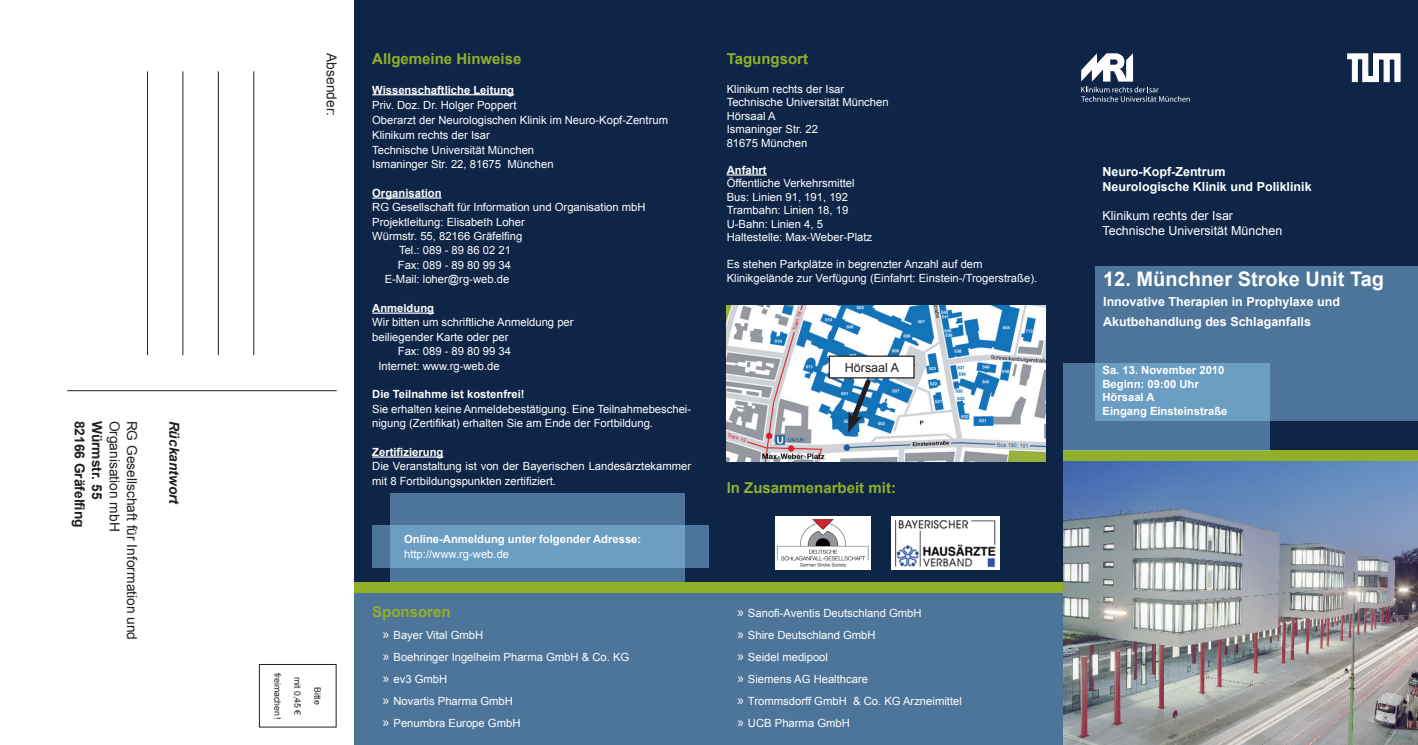
<style>
.page{position:relative;width:1418px;height:745px;background:#fff}
.page>*{position:absolute;margin:0;border:0;box-sizing:border-box;transform-origin:0 0}
.t1{font:700 20px "Arial";color:#fff}
.t2{font:700 15px "Arial";color:#92af2a}
.t3{font:13.75px "Arial";color:#231f20}
.t4{font:700 13.75px "Arial";color:#231f20}
.t5{font:italic 700 13.75px "Arial";color:#231f20}
.t6{font:700 12.5px/15px "Arial";color:#fff}
.t7{font:12.5px/15px "Arial";color:#fff}
.t8{font:12.5px "Arial";color:#231f20}
.t9{font:11.25px/13.5px "Arial";color:#fff}
.t10{font:700 11.25px/13.8px "Arial";color:#fff}
.t11{font:8.75px "Arial";color:#231f20}
.s1{font-family:"Myriad Pro";font-size:15px}
</style>
<div class="page">
<div style="left:354px;top:0;width:1063px;height:744px;background:#0f2548"></div>
<div style="left:354px;top:590px;width:709px;height:154px;background:#4d7599"></div>
<div style="left:372px;top:524px;width:337px;height:43px;background:#4d7599"></div>
<svg style="left:390px;top:493px;width:294px;height:88px;background:#5c88ad"></svg>
<div style="left:354px;top:581px;width:709px;height:11px;background:#92af2a"></div>
<img style="left:1063px;top:461px;width:354px;height:283px">
<div style="left:1063px;top:450px;width:354px;height:11px;background:#92af2a"></div>
<div style="left:1063px;top:363px;width:206px;height:87px;background:#4d7599"></div>
<svg style="left:1095px;top:266px;width:322px;height:154px;background:#537da1"></svg>
<hr style="left:726px;top:174px;width:40px;height:1px;background:#fff">
<hr style="left:372px;top:94px;width:142px;height:1px;background:#fff">
<hr style="left:372px;top:197px;width:69px;height:1px;background:#fff">
<hr style="left:372px;top:312px;width:62px;height:1px;background:#fff">
<hr style="left:372px;top:456px;width:71px;height:1px;background:#fff">
<hr style="left:67px;top:390px;width:270px;height:1px;background:#231f20">
<hr style="left:253px;top:71px;width:1px;height:284px;background:#231f20">
<hr style="left:218px;top:71px;width:1px;height:284px;background:#231f20">
<hr style="left:183px;top:71px;width:1px;height:284px;background:#231f20">
<hr style="left:147px;top:71px;width:1px;height:284px;background:#231f20">
<div style="left:259px;top:663px;width:77px;height:63px;border:1px solid #231f20"></div>
<svg style="left:1347px;top:53px;width:53px;height:29px"></svg>
<svg style="left:1081px;top:53px;width:108px;height:49px"></svg>
<img style="left:726px;top:305px;width:319px;height:155px">
<svg style="left:846px;top:378px;width:28px;height:54px;background:#5e8aac"></svg>
<div style="left:829px;top:356px;width:85px;height:21px;background:#fff"></div>
<div style="left:828px;top:355px;width:86px;height:23px;border:1px solid #231f20"></div>
<img style="left:775px;top:516px;width:95px;height:53px">
<img style="left:892px;top:516px;width:107px;height:53px">
<p class="t4" style="left:89px;top:420px;width:108px;rotate:90deg">82166 Gräfelfing</p>
<p class="t4" style="left:106px;top:420px;width:80px;rotate:90deg">Würmstr. 55</p>
<p class="t3" style="left:124px;top:420px;width:112px;rotate:90deg">Organisation mbH</p>
<p class="t3" style="left:141px;top:420px;width:221px;rotate:90deg">RG Gesellschaft für Information und</p>
<p class="t5" style="left:183px;top:420px;width:86px;rotate:90deg">Rückantwort</p>
<p class="t3" style="left:340px;top:53px;width:64px;rotate:90deg">Absender:</p>
<p class="t11" style="left:283px;top:672px;width:48px;rotate:90deg">freimachen!</p>
<p class="t11" style="left:303px;top:676px;width:40px;rotate:90deg">mit 0,45 €</p>
<p class="t11" style="left:323px;top:686px;width:19px;rotate:90deg">Bitte</p>
<h2 class="t2" style="left:372px;top:49px;width:151px">Allgemeine Hinweise</h2>
<p class="t10" style="left:372px;top:83px;width:143px">Wissenschaftliche Leitung</p>
<p class="t9" style="left:372px;top:97px;width:297px;line-height:14.9px">Priv. Doz. Dr. Holger Poppert<br>Oberarzt der Neurologischen Klinik im Neuro-Kopf-Zentrum Klinikum rechts der Isar<br>Technische Universität München<br>Ismaninger Str. 22, 81675 München</p>
<p class="t10" style="left:372px;top:186px;width:71px">Organisation</p>
<p class="t9" style="left:372px;top:200px;width:275px">RG Gesellschaft für Information und Organisation mbH</p>
<p class="t9" style="left:372px;top:215px;width:154px">Projektleitung: Elisabeth Loher</p>
<p class="t9" style="left:372px;top:229px;width:152px">Würmstr. 55, 82166 Gräfelfing</p>
<p class="t9" style="left:399px;top:243px;width:113px">Tel.: 089 - 89 86 02 21</p>
<p class="t9" style="left:398px;top:258px;width:115px">Fax: 089 - 89 80 99 34</p>
<p class="t9" style="left:385px;top:272px;width:126px">E-Mail: loher@rg-web.de</p>
<p class="t10" style="left:372px;top:301px;width:63px">Anmeldung</p>
<p class="t9" style="left:372px;top:315px;width:203px">Wir bitten um schriftliche Anmeldung per</p>
<p class="t9" style="left:372px;top:330px;width:138px">beiliegender Karte oder per</p>
<p class="t9" style="left:398px;top:344px;width:115px">Fax: 089 - 89 80 99 34</p>
<p class="t9" style="left:378px;top:359px;width:123px">Internet: www.rg-web.de</p>
<p class="t10" style="left:372px;top:387px;width:154px">Die Teilnahme ist kostenfrei!</p>
<p class="t9" style="left:372px;top:401px;width:320px;line-height:14.4px">Sie erhalten keine Anmeldebestätigung. Eine Teilnahmebeschei&shy;nigung (Zertifikat) erhalten Sie am Ende der Fortbildung.</p>
<p class="t10" style="left:372px;top:445px;width:73px">Zertifizierung</p>
<p class="t9" style="left:372px;top:459px;width:320px;line-height:14.4px">Die Veranstaltung ist von der Bayerischen Landesärztekammer mit 8 Fortbildungspunkten zertifiziert.</p>
<p class="t10" style="left:404px;top:532px;width:239px">Online-Anmeldung unter folgender Adresse:</p>
<p class="t9" style="left:404px;top:546px;width:107px">http://www.rg-web.de</p>
<h2 class="t2" style="left:726px;top:49px;width:83px">Tagungsort</h2>
<p class="t9" style="left:726px;top:82px;width:163px">Klinikum rechts der Isar<br>Technische Universität München<br>Hörsaal A<br>Ismaninger Str. 22<br>81675 München</p>
<p class="t10" style="left:726px;top:163px;width:41px">Anfahrt</p>
<p class="t9" style="left:726px;top:176px;width:147px">Öffentliche Verkehrsmittel<br>Bus: Linien 91, 191, 192<br>Trambahn: Linien 18, 19<br>U-Bahn: Linien 4, 5<br>Haltestelle: Max-Weber-Platz</p>
<p class="t9" style="left:726px;top:257px;width:312px">Es stehen Parkplätze in begrenzter Anzahl auf dem<br>Klinikgelände zur Verfügung (Einfahrt: Einstein-/Trogerstraße).</p>
<p class="t6" style="left:1102px;top:164px;width:211px">Neuro-Kopf-Zentrum<br>Neurologische Klinik und Poliklinik</p>
<p class="t7" style="left:1102px;top:208px;width:181px">Klinikum rechts der Isar<br>Technische Universität München</p>
<h1 class="t1" style="left:1103px;top:265px;width:282px">12. Münchner Stroke Unit Tag</h1>
<p class="t6" style="left:1103px;top:292px;width:238px;line-height:20px">Innovative Therapien in Prophylaxe und<br>Akutbehandlung des Schlaganfalls</p>
<p class="t8" style="left:844px;top:359px;width:56px">Hörsaal A</p>
<p class="t10" style="left:1102px;top:363px;width:127px">Sa. 13. November 2010<br>Beginn: 09:00 Uhr<br>Hörsaal A<br>Eingang Einsteinstraße</p>
<h2 class="t2" style="left:726px;top:478px;width:171px">In Zusammenarbeit mit:</h2>
<h2 class="t2" style="left:372px;top:601px;width:80px">Sponsoren</h2>
<p class="t9" style="left:737px;top:601px;width:226px;line-height:22.1px"><span class="s1">»</span> Sanofi-Aventis Deutschland GmbH<br><span class="s1">»</span> Shire Deutschland GmbH<br><span class="s1">»</span> Seidel medipool<br><span class="s1">»</span> Siemens AG Healthcare<br><span class="s1">»</span> Trommsdorff GmbH &amp; Co. KG Arzneimittel <span class="s1">»</span> UCB Pharma GmbH</p>
<p class="t9" style="left:383px;top:623px;width:248px;line-height:22.1px"><span class="s1">»</span> Bayer Vital GmbH<br><span class="s1">»</span> Boehringer Ingelheim Pharma GmbH &amp; Co. KG <span class="s1">»</span> ev3 GmbH<br><span class="s1">»</span> Novartis Pharma GmbH<br><span class="s1">»</span> Penumbra Europe GmbH</p>
</div>
